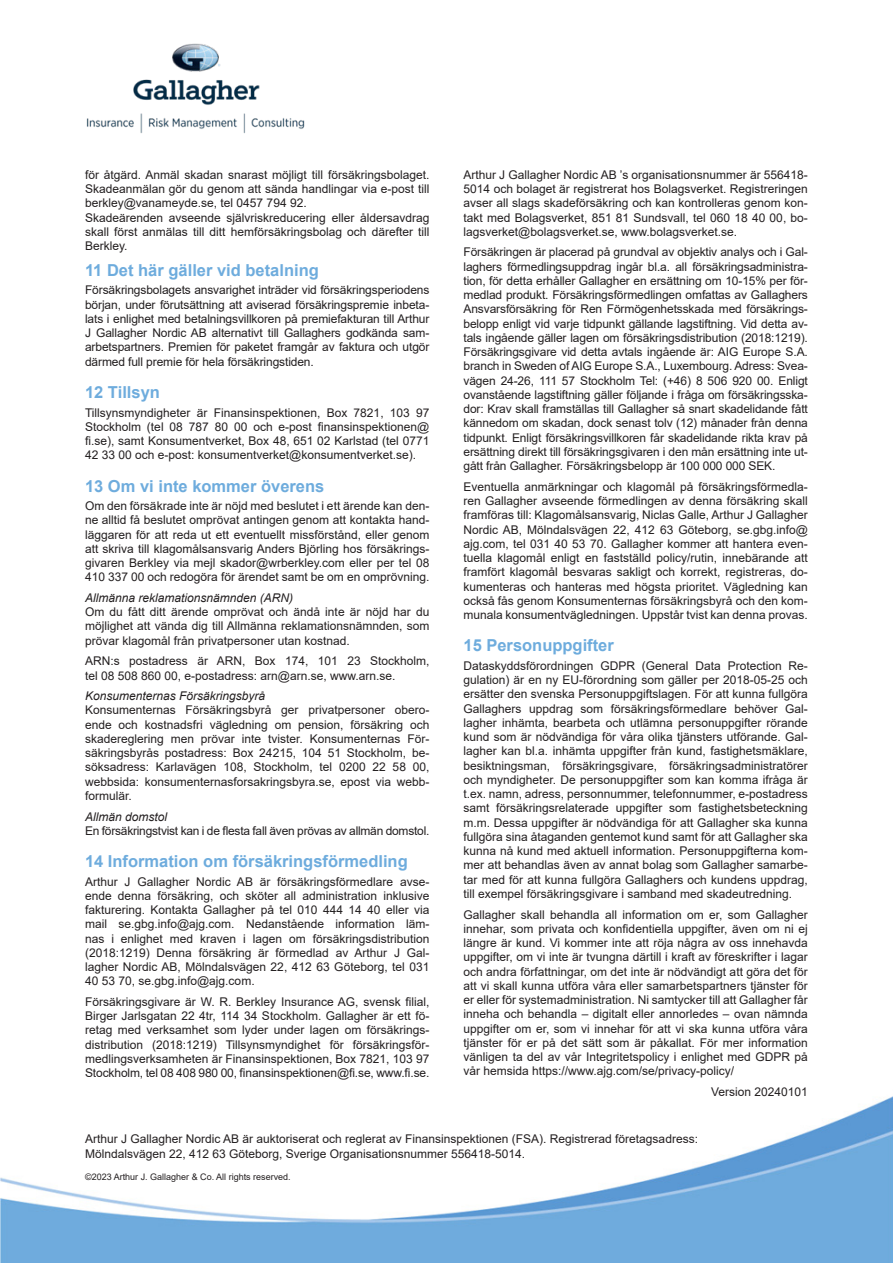
<style>
.page{position:relative;width:893px;height:1263px;background:#fff}
.page>*{position:absolute;margin:0;border:0;box-sizing:border-box;transform-origin:0 0}
.Underrubrik{font:700 16.5px "Arial";color:#6eacdd}
.Bröd{font:12px/14.2px "Arial";color:#231f20;text-align:justify}
.Bröd-2{font:italic 12px "Arial";color:#231f20}
.Bröd-3{font:12px "Arial";letter-spacing:-.02em;color:#231f20}
.t1{font:9px "Arial";color:#231f20}
</style>
<div class="page">
<img style="left:0;top:1096px;width:893px;height:167px">
<img style="left:86px;top:43px;width:219px;height:91px">
<p class="Bröd" style="left:85px;top:167px;width:346px">för åtgärd. Anmäl skadan snarast möjligt till försäkringsbolaget.<br>Skadeanmälan gör du genom att sända handlingar via e-post till berkley@vanameyde.se, tel 0457 794 92.</p>
<p class="Bröd" style="left:85px;top:210px;width:346px">Skadeärenden avseende självriskreducering eller åldersavdrag skall först anmälas till ditt hemförsäkringsbolag och därefter till Berkley.</p>
<p class="Underrubrik" style="left:85px;top:259px;width:235px">11 Det här gäller vid betalning</p>
<p class="Bröd" style="left:85px;top:283px;width:346px">Försäkringsbolagets ansvarighet inträder vid försäkringsperiodens början, under förutsättning att aviserad försäkringspremie inbeta&shy;lats i enlighet med betalningsvillkoren på premiefakturan till Arthur J Gallagher Nordic AB alternativt till Gallaghers godkända sam&shy;arbetspartners. Premien för paketet framgår av faktura och utgör därmed full premie för hela försäkringstiden.</p>
<p class="Underrubrik" style="left:85px;top:381px;width:76px">12 Tillsyn</p>
<p class="Bröd" style="left:85px;top:405px;width:346px">Tillsynsmyndigheter är Finansinspektionen, Box 7821, 103 97<br>Stockholm (tel 08 787 80 00 och e-post finansinspektionen@ fi.se), samt Konsumentverket, Box 48, 651 02 Karlstad (tel 0771<br>42 33 00 och e-post: konsumentverket@konsumentverket.se).</p>
<p class="Underrubrik" style="left:85px;top:474px;width:241px">13 Om vi inte kommer överens</p>
<p class="Bröd" style="left:85px;top:499px;width:346px">Om den försäkrade inte är nöjd med beslutet i ett ärende kan den&shy;ne alltid få beslutet omprövat antingen genom att kontakta hand&shy;läggaren för att reda ut ett eventuellt missförstånd, eller genom att skriva till klagomålsansvarig Anders Björling hos försäkrings&shy;givaren Berkley via mejl skador@wrberkley.com eller per tel 08<br>410 337 00 och redogöra för ärendet samt be om en omprövning.</p>
<p class="Bröd-2" style="left:85px;top:590px;width:210px">Allmänna reklamationsnämnden (ARN)</p>
<p class="Bröd" style="left:85px;top:605px;width:346px">Om du fått ditt ärende omprövat och ändå inte är nöjd har du möjlighet att vända dig till Allmänna reklamationsnämnden, som prövar klagomål från privatpersoner utan kostnad.</p>
<p class="Bröd" style="left:85px;top:654px;width:346px">ARN:s postadress är ARN, Box 174, 101 23 Stockholm, tel 08 508 860 00, e-postadress: arn@arn.se, www.arn.se.</p>
<p class="Bröd-2" style="left:85px;top:688px;width:182px">Konsumenternas Försäkringsbyrå</p>
<p class="Bröd" style="left:85px;top:703px;width:346px">Konsumenternas Försäkringsbyrå ger privatpersoner obero&shy;ende och kostnadsfri vägledning om pension, försäkring och skadereglering men prövar inte tvister. Konsumenternas För&shy;säkringsbyrås postadress: Box 24215, 104 51 Stockholm, be&shy;söksadress: Karlavägen 108, Stockholm, tel 0200 22 58 00, webbsida: konsumenternasforsakringsbyra.se, epost via webb&shy;formulär.</p>
<p class="Bröd-2" style="left:85px;top:808px;width:84px">Allmän domstol</p>
<p class="Bröd-3" style="left:85px;top:822px;width:346px">En försäkringstvist kan i de flesta fall även prövas av allmän domstol.</p>
<p class="Underrubrik" style="left:85px;top:850px;width:324px">14 Information om försäkringsförmedling</p>
<p class="Bröd" style="left:85px;top:874px;width:346px">Arthur J Gallagher Nordic AB är försäkringsförmedlare avse&shy;ende denna försäkring, och sköter all administration inklusive fakturering. Kontakta Gallagher på tel 010 444 14 40 eller via mail se.gbg.info@ajg.com. Nedanstående information läm&shy;nas i enlighet med kraven i lagen om försäkringsdistribution (2018:1219) Denna försäkring är förmedlad av Arthur J Gal&shy;lagher Nordic AB, Mölndalsvägen 22, 412 63 Göteborg, tel 031<br>40 53 70, se.gbg.info@ajg.com.</p>
<p class="Bröd" style="left:85px;top:994px;width:346px">Försäkringsgivare är W. R. Berkley Insurance AG, svensk filial, Birger Jarlsgatan 22 4tr, 114 34 Stockholm. Gallagher är ett fö&shy;retag med verksamhet som lyder under lagen om försäkrings&shy;distribution (2018:1219) Tillsynsmyndighet för försäkringsför&shy;medlingsverksamheten är Finansinspektionen, Box 7821, 103 97<br>Stockholm, tel 08 408 980 00, finansinspektionen@fi.se, www.fi.se.</p>
<p class="Bröd" style="left:463px;top:167px;width:346px">Arthur J Gallagher Nordic AB ’s organisationsnummer är 556418- 5014 och bolaget är registrerat hos Bolagsverket. Registreringen avser all slags skadeförsäkring och kan kontrolleras genom kon&shy;takt med Bolagsverket, 851 81 Sundsvall, tel 060 18 40 00, bo&shy;lagsverket@bolagsverket.se, www.bolagsverket.se.</p>
<p class="Bröd" style="left:463px;top:245px;width:346px">Försäkringen är placerad på grundval av objektiv analys och i Gal&shy;laghers förmedlingsuppdrag ingår bl.a. all försäkringsadministra&shy;tion, för detta erhåller Gallagher en ersättning om 10-15% per för&shy;medlad produkt. Försäkringsförmedlingen omfattas av Gallaghers Ansvarsförsäkring för Ren Förmögenhetsskada med försäkrings&shy;belopp enligt vid varje tidpunkt gällande lagstiftning. Vid detta av&shy;tals ingående gäller lagen om försäkringsdistribution (2018:1219).<br>Försäkringsgivare vid detta avtals ingående är: AIG Europe S.A. branch in Sweden of AIG Europe S.A., Luxembourg. Adress: Svea&shy;vägen 24-26, 111 57 Stockholm Tel: (+46) 8 506 920 00. Enligt ovanstående lagstiftning gäller följande i fråga om försäkringsska&shy;dor: Krav skall framställas till Gallagher så snart skadelidande fått kännedom om skadan, dock senast tolv (12) månader från denna tidpunkt. Enligt försäkringsvillkoren får skadelidande rikta krav på ersättning direkt till försäkringsgivaren i den mån ersättning inte ut&shy;gått från Gallagher. Försäkringsbelopp är 100 000 000 SEK.</p>
<p class="Bröd" style="left:463px;top:479px;width:346px">Eventuella anmärkningar och klagomål på försäkringsförmedla&shy;ren Gallagher avseende förmedlingen av denna försäkring skall framföras till: Klagomålsansvarig, Niclas Galle, Arthur J Gallagher Nordic AB, Mölndalsvägen 22, 412 63 Göteborg, se.gbg.info@ ajg.com, tel 031 40 53 70. Gallagher kommer att hantera even&shy;tuella klagomål enligt en fastställd policy/rutin, innebärande att framfört klagomål besvaras sakligt och korrekt, registreras, do&shy;kumenteras och hanteras med högsta prioritet. Vägledning kan också fås genom Konsumenternas försäkringsbyrå och den kom&shy;munala konsumentvägledningen. Uppstår tvist kan denna provas.</p>
<p class="Underrubrik" style="left:463px;top:634px;width:152px">15 Personuppgifter</p>
<p class="Bröd" style="left:463px;top:658px;width:346px">Dataskyddsförordningen GDPR (General Data Protection Re&shy;gulation) är en ny EU-förordning som gäller per 2018-05-25 och ersätter den svenska Personuppgiftslagen. För att kunna fullgöra Gallaghers uppdrag som försäkringsförmedlare behöver Gal&shy;lagher inhämta, bearbeta och utlämna personuppgifter rörande kund som är nödvändiga för våra olika tjänsters utförande. Gal&shy;lagher kan bl.a. inhämta uppgifter från kund, fastighetsmäklare, besiktningsman, försäkringsgivare, försäkringsadministratörer och myndigheter. De personuppgifter som kan komma ifråga är t.ex. namn, adress, personnummer, telefonnummer, e-postadress samt försäkringsrelaterade uppgifter som fastighetsbeteckning m.m. Dessa uppgifter är nödvändiga för att Gallagher ska kunna fullgöra sina åtaganden gentemot kund samt för att Gallagher ska kunna nå kund med aktuell information. Personuppgifterna kom&shy;mer att behandlas även av annat bolag som Gallagher samarbe&shy;tar med för att kunna fullgöra Gallaghers och kundens uppdrag, till exempel försäkringsgivare i samband med skadeutredning.</p>
<p class="Bröd" style="left:463px;top:907px;width:346px">Gallagher skall behandla all information om er, som Gallagher innehar, som privata och konfidentiella uppgifter, även om ni ej längre är kund. Vi kommer inte att röja några av oss innehavda uppgifter, om vi inte är tvungna därtill i kraft av föreskrifter i lagar och andra författningar, om det inte är nödvändigt att göra det för att vi skall kunna utföra våra eller samarbetspartners tjänster för er eller för systemadministration. Ni samtycker till att Gallagher får inneha och behandla – digitalt eller annorledes – ovan nämnda uppgifter om er, som vi innehar för att vi ska kunna utföra våra tjänster för er på det sätt som är påkallat. För mer information vänligen ta del av vår Integritetspolicy i enlighet med GDPR på vår hemsida https://www.ajg.com/se/privacy-policy/</p>
<p class="Bröd" style="left:711px;top:1084px;width:98px">Version 20240101</p>
<p class="Bröd" style="left:85px;top:1132px;width:614px;line-height:15px">Arthur J Gallagher Nordic AB är auktoriserat och reglerat av Finansinspektionen (FSA). Registrerad företagsadress:<br>Mölndalsvägen 22, 412 63 Göteborg, Sverige Organisationsnummer 556418-5014.</p>
<p class="t1" style="left:85px;top:1170px;width:207px">©2023 Arthur J. Gallagher &amp; Co. All rights reserved.</p>
</div>
